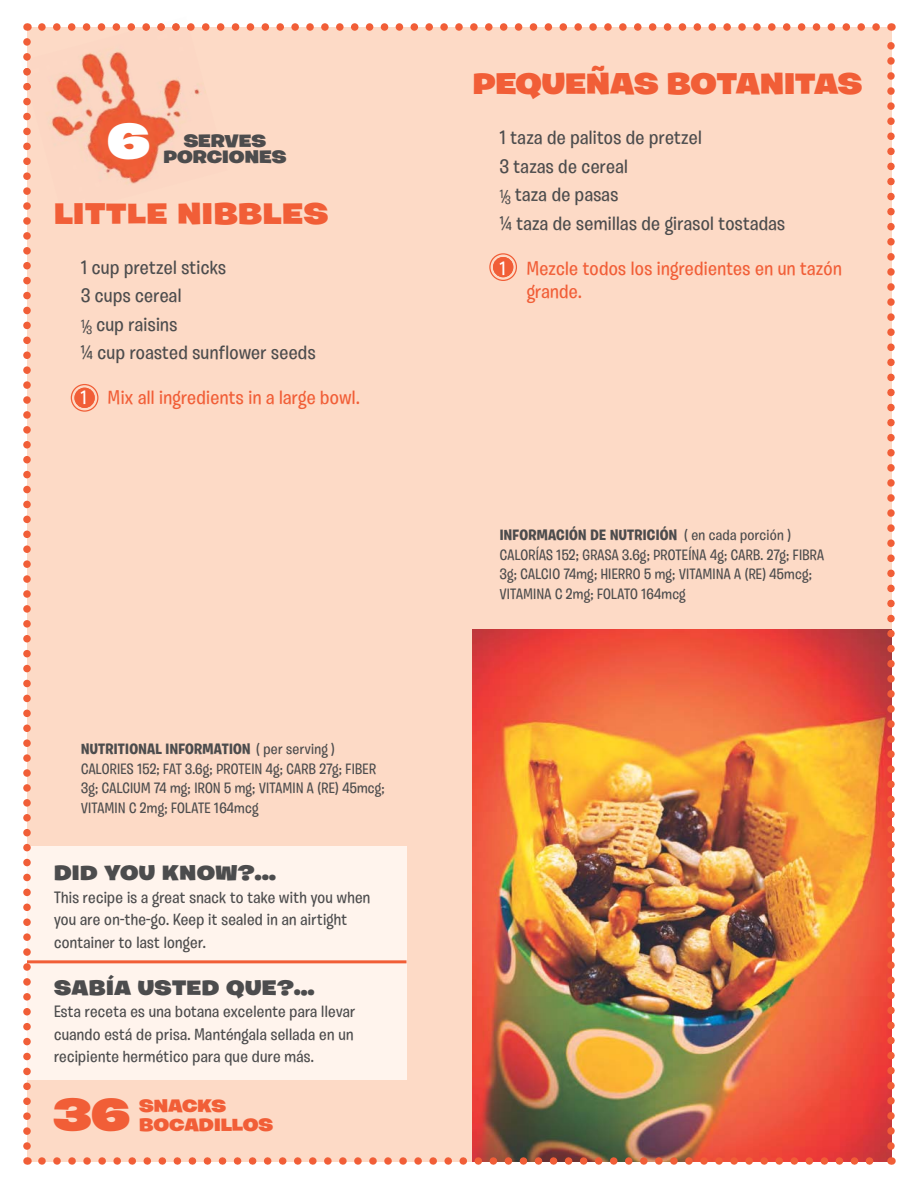
<style>
.page{position:relative;width:918px;height:1188px;background:#fff}
.page>*{position:absolute;margin:0;border:0;box-sizing:border-box;transform-origin:0 0}
.t1{font:900 49.5px "Burbank Big Wide";color:#fff}
.t2{font:900 45px "Burbank Big Wide";color:#f15e37}
.t3{font:900 30px "Burbank Big Wide";color:#f15e37}
.t4{font:900 30px "Burbank Big Wide";letter-spacing:.02em;color:#f15e37}
.t5{font:900 21px "Burbank Big Wide";letter-spacing:.02em;color:#4c4c4d}
.t6{font:500 19.5px/28.5px "Burbank Big";letter-spacing:.02em;color:#4c4c4d}
.t7{font:500 19.5px/23.4px "Burbank Big";letter-spacing:.02em;color:#f15e37}
.t8{font:900 18px/18.6px "Burbank Big Wide";color:#f15e37}
.t9{font:900 18px "Burbank Big Wide";color:#4c4c4d}
.t10{font:500 16.5px/22.5px "Burbank Big";letter-spacing:.02em;color:#4c4c4d}
.t11{font:500 15px/19.5px "Burbank Big";letter-spacing:.02em;color:#4c4c4d}
.s1{font-style:italic;font-size:15px}
.s2{color:#fff}
.s3{font-weight:700}
</style>
<div class="page">
<div style="left:27px;top:27px;width:864px;height:1134px;background:#fddac6"></div>
<div style="left:27px;top:847px;width:379px;height:233px;background:#fff4ed"></div>
<img style="left:473px;top:630px;width:419px;height:531px">
<svg style="left:23px;top:90px;width:8px;height:1060px"></svg>
<svg style="left:42px;top:1157px;width:842px;height:8px"></svg>
<svg style="left:190px;top:23px;width:690px;height:8px"></svg>
<svg style="left:887px;top:23px;width:8px;height:1123px"></svg>
<img style="left:23px;top:23px;width:120px;height:35px">
<img style="left:27px;top:27px;width:200px;height:188px">
<img style="left:23px;top:58px;width:8px;height:32px">
<img style="left:143px;top:23px;width:47px;height:8px">
<hr style="left:27px;top:960px;width:379px;height:3px;background:#f15e37">
<div style="left:74px;top:388px;width:21px;height:20px;background:#f15e37;border-radius:50%"></div>
<div style="left:71px;top:384px;width:27px;height:28px;border:1px solid #f15e37;border-radius:50%"></div>
<div style="left:74px;top:388px;width:21px;height:20px;border:4px solid #f15e37;border-radius:50%"></div>
<div style="left:493px;top:257px;width:20px;height:20px;background:#f15e37;border-radius:50%"></div>
<div style="left:489px;top:253px;width:28px;height:28px;border:1px solid #f15e37;border-radius:50%"></div>
<div style="left:493px;top:257px;width:20px;height:20px;border:4px solid #f15e37;border-radius:50%"></div>
<h1 class="t1" style="left:107px;top:112px;width:44px">6</h1>
<p class="t9" style="left:184px;top:130px;width:84px">SERVES</p>
<p class="t9" style="left:163px;top:147px;width:125px">PORCIONES</p>
<h3 class="t4" style="left:54px;top:196px;width:275px">LITTLE NIBBLES</h3>
<h3 class="t6" style="left:81px;top:255px;width:236px">1 cup pretzel sticks<br>3 cups cereal<br><sup>1</sup><span class="s1">/</span><sub>3</sub> cup raisins<br>¼ cup roasted sunflower seeds</h3>
<h3 class="t7" style="left:81px;top:388px;width:280px"><span class="s2">1</span> Mix all ingredients in a large bowl.</h3>
<p class="t11" style="left:81px;top:741px;width:305px"><span class="s3">NUTRITIONAL INFORMATION</span> ( per serving )<br>CALORIES 152; FAT 3.6g; PROTEIN 4g; CARB 27g; FIBER 3g; CALCIUM 74 mg; IRON 5 mg; VITAMIN A (RE) 45mcg; VITAMIN C 2mg; FOLATE 164mcg</p>
<h3 class="t5" style="left:54px;top:861px;width:223px">DID YOU KNOW?...</h3>
<p class="t10" style="left:54px;top:888px;width:318px">This recipe is a great snack to take with you when you are on-the-go. Keep it sealed in an airtight container to last longer.</p>
<h3 class="t5" style="left:54px;top:975px;width:262px">SABÍA USTED QUE?…</h3>
<p class="t10" style="left:54px;top:1002px;width:303px;text-align:justify">Esta receta es una botana excelente para llevar cuando está de prisa. Manténgala sellada en un recipiente hermético para que dure más.</p>
<h2 class="t2" style="left:54px;top:1088px;width:77px">36</h2>
<p class="t8" style="left:139px;top:1097px;width:135px">SNACKS<br>BOCADILLOS</p>
<h3 class="t3" style="left:473px;top:66px;width:391px">PEQUEÑAS BOTANITAS</h3>
<h3 class="t6" style="left:500px;top:126px;width:287px">1 taza de palitos de pretzel<br>3 tazas de cereal<br><sup>1</sup><span class="s1">/</span><sub>3</sub> taza de pasas<br>¼ taza de semillas de girasol tostadas</h3>
<h3 class="t7" style="left:527px;top:259px;width:316px;text-indent:-27px"><span class="s2">1</span> Mezcle todos los ingredientes en un tazón grande.</h3>
<p class="t11" style="left:500px;top:527px;width:326px"><span class="s3">INFORMACIÓN DE NUTRICIÓN</span> ( en cada porción )<br>CALORÍAS 152; GRASA 3.6g; PROTEÍNA 4g; CARB. 27g; FIBRA 3g; CALCIO 74mg; HIERRO 5 mg; VITAMINA A (RE) 45mcg; VITAMINA C 2mg; FOLATO 164mcg</p>
</div>
